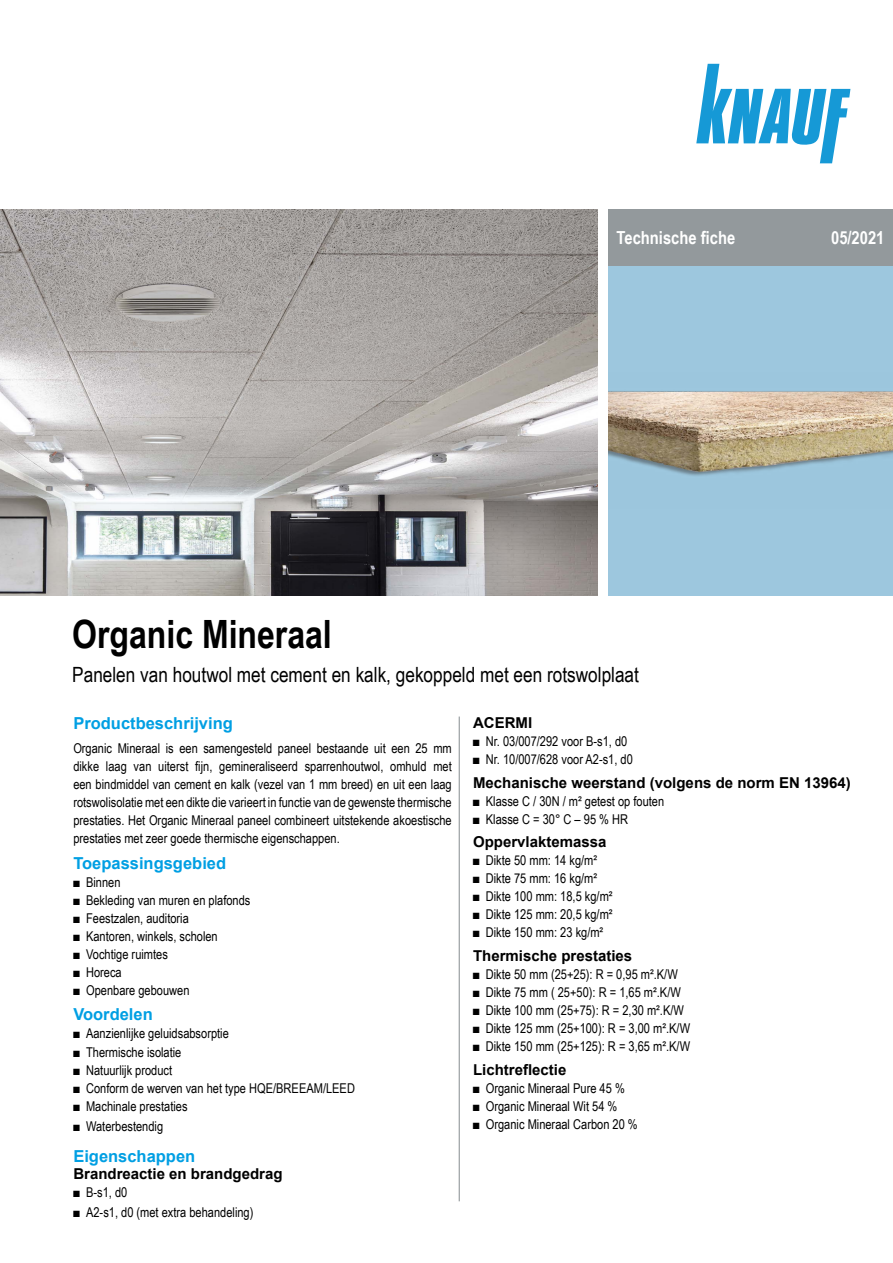
<style>
.page{position:relative;width:893px;height:1263px;background:#fff}
.page>*{position:absolute;margin:0;border:0;box-sizing:border-box;transform-origin:0 0}
.t1{font:700 39px "Arial Narrow";color:#000}
.t2{font:21px "Arial Narrow";color:#000}
.t3{font:700 18px "Arial Narrow";color:#fff}
.Ue3_Beschreibung_11{font:700 16.5px "Arial";color:#009fe3}
.Ue4_Beschreibung_10{font:700 16.5px "Arial";color:#009fe3}
.Ue4_Beschreibung_10-2{font:700 15px "Arial";color:#000}
.Aufz_TB{font:700 15px "Arial";color:#000}
.Ue4_Beschreibung_10-3{font:13.5px/18px "Arial Narrow";color:#000;text-align:justify}
</style>
<div class="page">
<img style="left:0;top:209px;width:597px;height:386px">
<div style="left:608px;top:266px;width:285px;height:329px;background:#9dc7de"></div>
<svg style="left:696px;top:64px;width:154px;height:99px"></svg>
<hr style="left:459px;top:716px;width:1px;height:485px;background:#93999c">
<div style="left:608px;top:209px;width:285px;height:57px;background:#93999c"></div>
<img style="left:608px;top:391px;width:285px;height:85px">
<p class="t3" style="left:617px;top:224px;width:120px">Technische fiche</p>
<p class="t3" style="left:831px;top:224px;width:55px">05/2021</p>
<p class="t1" style="left:72px;top:605px;width:261px">Organic Mineraal</p>
<p class="t2" style="left:72px;top:659px;width:568px">Panelen van houtwol met cement en kalk, gekoppeld met een rotswolplaat</p>
<p class="Ue3_Beschreibung_11" style="left:73px;top:712px;width:161px">Productbeschrijving</p>
<p class="Ue4_Beschreibung_10-3" style="left:73px;top:739px;width:380px">Organic Mineraal is een samengesteld paneel bestaande uit een 25 mm dikke laag van uiterst fijn, gemineraliseerd sparrenhoutwol, omhuld met een bindmiddel van cement en kalk (vezel van 1 mm breed) en uit een laag rotswolisolatie met een dikte die varieert in functie van de gewenste thermische prestaties. Het Organic Mineraal paneel combineert uitstekende akoestische prestaties met zeer goede thermische eigenschappen.</p>
<p class="Ue3_Beschreibung_11" style="left:73px;top:851px;width:154px">Toepassingsgebied</p>
<p class="Ue4_Beschreibung_10-3" style="left:73px;top:872px;width:49px">■ Binnen</p>
<p class="Ue4_Beschreibung_10-3" style="left:73px;top:890px;width:179px">■ Bekleding van muren en plafonds</p>
<p class="Ue4_Beschreibung_10-3" style="left:73px;top:908px;width:117px">■ Feestzalen, auditoria</p>
<p class="Ue4_Beschreibung_10-3" style="left:73px;top:926px;width:146px">■ Kantoren, winkels, scholen</p>
<p class="Ue4_Beschreibung_10-3" style="left:73px;top:944px;width:96px">■ Vochtige ruimtes</p>
<p class="Ue4_Beschreibung_10-3" style="left:73px;top:962px;width:50px">■ Horeca</p>
<p class="Ue4_Beschreibung_10-3" style="left:73px;top:980px;width:118px">■ Openbare gebouwen</p>
<p class="Ue3_Beschreibung_11" style="left:73px;top:1003px;width:81px">Voordelen</p>
<p class="Ue4_Beschreibung_10-3" style="left:73px;top:1024px;width:157px">■ Aanzienlijke geluidsabsorptie</p>
<p class="Ue4_Beschreibung_10-3" style="left:73px;top:1042px;width:110px">■ Thermische isolatie</p>
<p class="Ue4_Beschreibung_10-3" style="left:73px;top:1060px;width:100px">■ Natuurlijk product</p>
<p class="Ue4_Beschreibung_10-3" style="left:73px;top:1078px;width:283px">■ Conform de werven van het type HQE/BREEAM/LEED</p>
<p class="Ue4_Beschreibung_10-3" style="left:73px;top:1096px;width:116px">■ Machinale prestaties</p>
<p class="Ue4_Beschreibung_10-3" style="left:73px;top:1116px;width:91px">■ Waterbestendig</p>
<p class="Ue4_Beschreibung_10" style="left:73px;top:1144px;width:123px">Eigenschappen</p>
<p class="Ue4_Beschreibung_10-2" style="left:73px;top:1163px;width:211px">Brandreactie en brandgedrag</p>
<p class="Ue4_Beschreibung_10-3" style="left:73px;top:1183px;width:55px">■ B-s1, d0</p>
<p class="Ue4_Beschreibung_10-3" style="left:73px;top:1203px;width:182px">■ A2-s1, d0 (met extra behandeling)</p>
<p class="Ue4_Beschreibung_10-2" style="left:473px;top:712px;width:61px">ACERMI</p>
<p class="Ue4_Beschreibung_10-3" style="left:473px;top:732px;width:156px">■ Nr. 03/007/292 voor B-s1, d0</p>
<p class="Ue4_Beschreibung_10-3" style="left:473px;top:750px;width:161px">■ Nr. 10/007/628 voor A2-s1, d0</p>
<p class="Ue4_Beschreibung_10-2" style="left:473px;top:772px;width:379px">Mechanische weerstand (volgens de norm EN 13964)</p>
<p class="Ue4_Beschreibung_10-3" style="left:473px;top:792px;width:193px">■ Klasse C / 30N / m² getest op fouten</p>
<p class="Ue4_Beschreibung_10-3" style="left:473px;top:810px;width:157px">■ Klasse C = 30° C – 95 % HR</p>
<p class="Ue4_Beschreibung_10-2" style="left:473px;top:831px;width:135px">Oppervlaktemassa</p>
<p class="Ue4_Beschreibung_10-3" style="left:473px;top:851px;width:126px">■ Dikte 50 mm: 14 kg/m²</p>
<p class="Ue4_Beschreibung_10-3" style="left:473px;top:869px;width:126px">■ Dikte 75 mm: 16 kg/m²</p>
<p class="Ue4_Beschreibung_10-3" style="left:473px;top:887px;width:141px">■ Dikte 100 mm: 18,5 kg/m²</p>
<p class="Ue4_Beschreibung_10-3" style="left:473px;top:905px;width:141px">■ Dikte 125 mm: 20,5 kg/m²</p>
<p class="Ue4_Beschreibung_10-3" style="left:473px;top:923px;width:132px">■ Dikte 150 mm: 23 kg/m²</p>
<p class="Aufz_TB" style="left:473px;top:945px;width:161px">Thermische prestaties</p>
<p class="Ue4_Beschreibung_10-3" style="left:473px;top:965px;width:206px">■ Dikte 50 mm (25+25): R = 0,95 m².K/W</p>
<p class="Ue4_Beschreibung_10-3" style="left:473px;top:983px;width:209px">■ Dikte 75 mm ( 25+50): R = 1,65 m².K/W</p>
<p class="Ue4_Beschreibung_10-3" style="left:473px;top:1001px;width:212px">■ Dikte 100 mm (25+75): R = 2,30 m².K/W</p>
<p class="Ue4_Beschreibung_10-3" style="left:473px;top:1019px;width:219px">■ Dikte 125 mm (25+100): R = 3,00 m².K/W</p>
<p class="Ue4_Beschreibung_10-3" style="left:473px;top:1037px;width:219px">■ Dikte 150 mm (25+125): R = 3,65 m².K/W</p>
<p class="Ue4_Beschreibung_10-2" style="left:473px;top:1059px;width:95px">Lichtreflectie</p>
<p class="Ue4_Beschreibung_10-3" style="left:473px;top:1079px;width:153px">■ Organic Mineraal Pure 45 %</p>
<p class="Ue4_Beschreibung_10-3" style="left:473px;top:1097px;width:146px">■ Organic Mineraal Wit 54 %</p>
<p class="Ue4_Beschreibung_10-3" style="left:473px;top:1115px;width:166px">■ Organic Mineraal Carbon 20 %</p>
</div>
